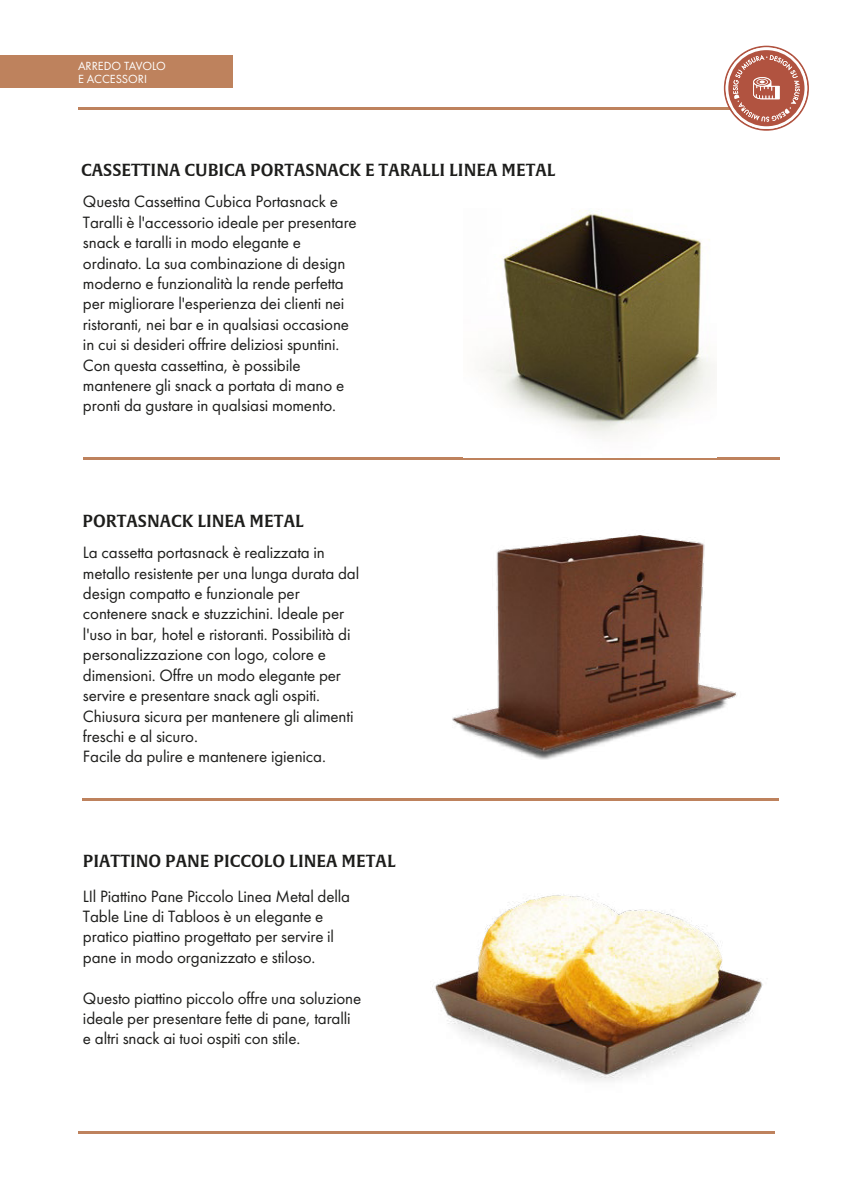
<style>
.page{position:relative;width:851px;height:1191px;background:#fff}
.page>*{position:absolute;margin:0;border:0;box-sizing:border-box;transform-origin:0 0}
.t1{font:17px/20.4px "Futura PT";letter-spacing:-.01em;color:#1d1d1b}
.t2{font:17px "Alverata Sb";color:#1d1d1b}
.t3{font:12.2px/13.8px "Futura PT";color:#fff}
</style>
<div class="page">
<img style="left:452px;top:534px;width:285px;height:226px">
<hr style="left:82px;top:797px;width:697px;height:3px;background:#be825d">
<hr style="left:83px;top:457px;width:696px;height:3px;background:#be825d">
<hr style="left:78px;top:107px;width:696px;height:3px;background:#be825d">
<div style="left:0;top:55px;width:233px;height:33px;background:#be825d"></div>
<hr style="left:78px;top:1131px;width:696px;height:3px;background:#be825d">
<img style="left:483px;top:210px;width:232px;height:227px">
<img style="left:435px;top:894px;width:328px;height:187px">
<svg style="left:723px;top:46px;width:85px;height:85px"></svg>
<p class="t3" style="left:78px;top:59px;width:89px">ARREDO TAVOLO<br>E ACCESSORI</p>
<p class="t2" style="left:81px;top:159px;width:476px">CASSETTINA CUBICA PORTASNACK E TARALLI LINEA METAL</p>
<p class="t1" style="left:83px;top:191px;width:275px">Questa Cassettina Cubica Portasnack e Taralli è l'accessorio ideale per presentare snack e taralli in modo elegante e ordinato. La sua combinazione di design moderno e funzionalità la rende perfetta per migliorare l'esperienza dei clienti nei ristoranti, nei bar e in qualsiasi occasione in cui si desideri offrire deliziosi spuntini.<br>Con questa cassettina, è possibile mantenere gli snack a portata di mano e pronti da gustare in qualsiasi momento.</p>
<p class="t2" style="left:83px;top:510px;width:223px">PORTASNACK LINEA METAL</p>
<p class="t1" style="left:83px;top:542px;width:278px">La cassetta portasnack è realizzata in metallo resistente per una lunga durata dal design compatto e funzionale per contenere snack e stuzzichini. Ideale per l'uso in bar, hotel e ristoranti. Possibilità di personalizzazione con logo, colore e dimensioni. Offre un modo elegante per servire e presentare snack agli ospiti.<br>Chiusura sicura per mantenere gli alimenti freschi e al sicuro.<br>Facile da pulire e mantenere igienica.</p>
<p class="t2" style="left:83px;top:850px;width:314px">PIATTINO PANE PICCOLO LINEA METAL</p>
<p class="t1" style="left:83px;top:885px;width:269px">LIl Piattino Pane Piccolo Linea Metal della Table Line di Tabloos è un elegante e pratico piattino progettato per servire il pane in modo organizzato e stiloso.</p>
<p class="t1" style="left:83px;top:987px;width:280px">Questo piattino piccolo offre una soluzione ideale per presentare fette di pane, taralli e altri snack ai tuoi ospiti con stile.</p>
</div>
